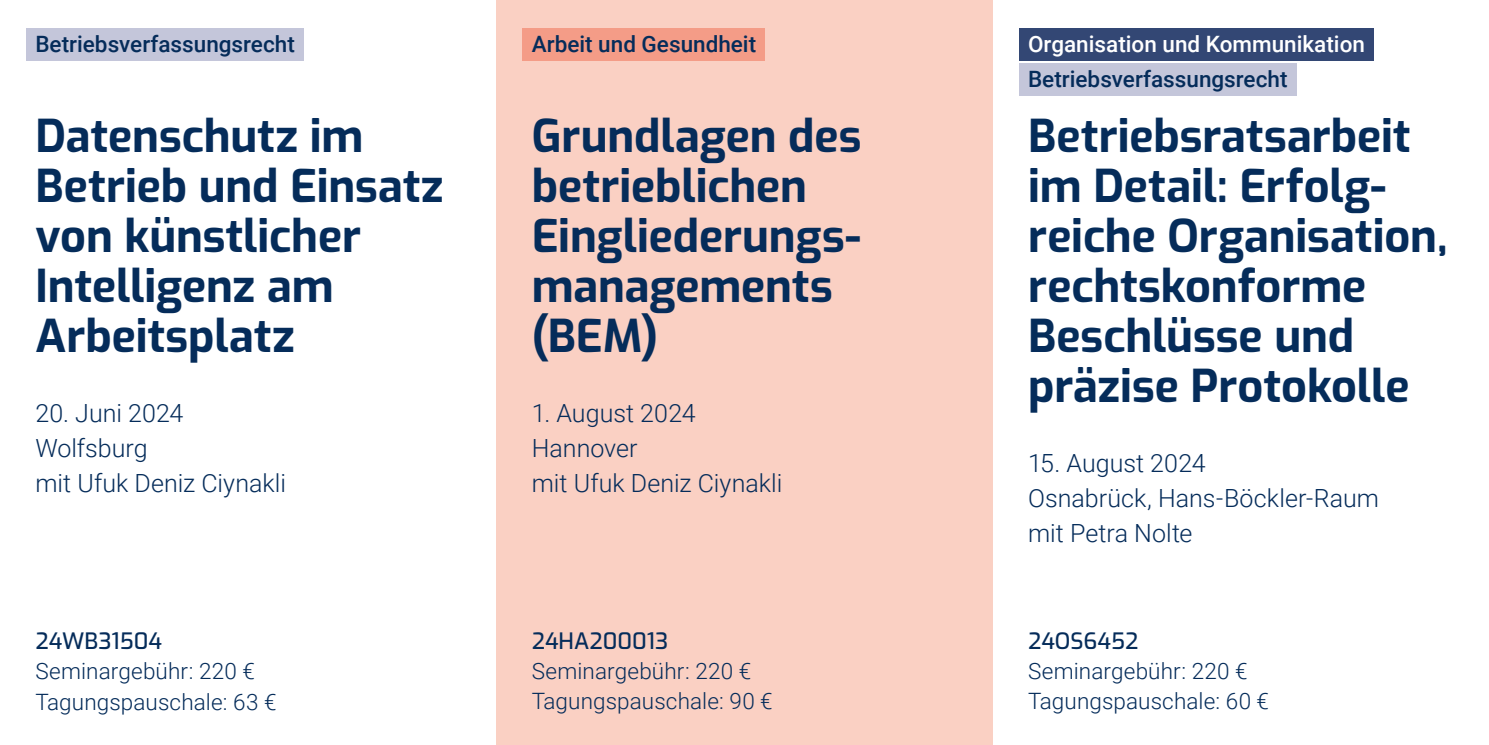
<style>
.page{position:relative;width:1489px;height:745px;background:#fff}
.page>*{position:absolute;margin:0;border:0;box-sizing:border-box;transform-origin:0 0}
.t1{font:100 45px/50px "Exo";color:#052c5a}
.t2{font:300 25px/35px "Roboto";color:#052c5a}
.t3{font:300 22.5px/30px "Roboto";letter-spacing:.005em;color:#052c5a}
.t4{font:500 22.5px "Roboto";color:#052c5a}
.t5{font:500 22.5px "Roboto";color:#fff}
.t6{font:100 22.5px "Exo";color:#052c5a}
</style>
<div class="page">
<div style="left:496px;top:0;width:496px;height:744px;background:#fad0c3"></div>
<div style="left:27px;top:28px;width:277px;height:33px;background:#c4c6da"></div>
<div style="left:523px;top:28px;width:242px;height:33px;background:#f49c87"></div>
<div style="left:1019px;top:28px;width:354px;height:33px;background:#334774"></div>
<div style="left:1019px;top:63px;width:277px;height:33px;background:#c4c6da"></div>
<p class="t4" style="left:35px;top:29px;width:261px">Betriebsverfassungsrecht</p>
<p class="t4" style="left:531px;top:29px;width:226px">Arbeit und Gesundheit</p>
<p class="t5" style="left:1028px;top:29px;width:338px">Organisation und Kommunikation</p>
<p class="t4" style="left:1028px;top:64px;width:261px">Betriebsverfassungsrecht</p>
<p class="t1" style="left:35px;top:108px;width:410px">Datenschutz im<br>Betrieb und Einsatz von künstlicher<br>Intelligenz am<br>Arbeitsplatz</p>
<p class="t2" style="left:35px;top:394px;width:252px">20. Juni 2024<br>Wolfsburg<br>mit Ufuk Deniz Ciynakli</p>
<p class="t6" style="left:35px;top:624px;width:128px">24WB31504</p>
<p class="t3" style="left:35px;top:655px;width:242px">Seminargebühr: 220 €<br>Tagungspauschale: 63 €</p>
<p class="t1" style="left:531px;top:108px;width:331px">Grundlagen des betrieblichen<br>Eingliederungs&shy;managements (BEM)</p>
<p class="t2" style="left:531px;top:394px;width:252px">1. August 2024<br>Hannover<br>mit Ufuk Deniz Ciynakli</p>
<p class="t6" style="left:531px;top:624px;width:138px">24HA200013</p>
<p class="t3" style="left:531px;top:655px;width:242px">Seminargebühr: 220 €<br>Tagungspauschale: 90 €</p>
<p class="t1" style="left:1028px;top:108px;width:421px">Betriebsratsarbeit im Detail: Erfolg&shy;reiche Organisation, rechtskonforme<br>Beschlüsse und präzise Protokolle</p>
<p class="t2" style="left:1028px;top:444px;width:352px">15. August 2024<br>Osnabrück, Hans-Böckler-Raum mit Petra Nolte</p>
<p class="t6" style="left:1028px;top:624px;width:112px">24OS6452</p>
<p class="t3" style="left:1028px;top:655px;width:242px">Seminargebühr: 220 €<br>Tagungspauschale: 60 €</p>
</div>
